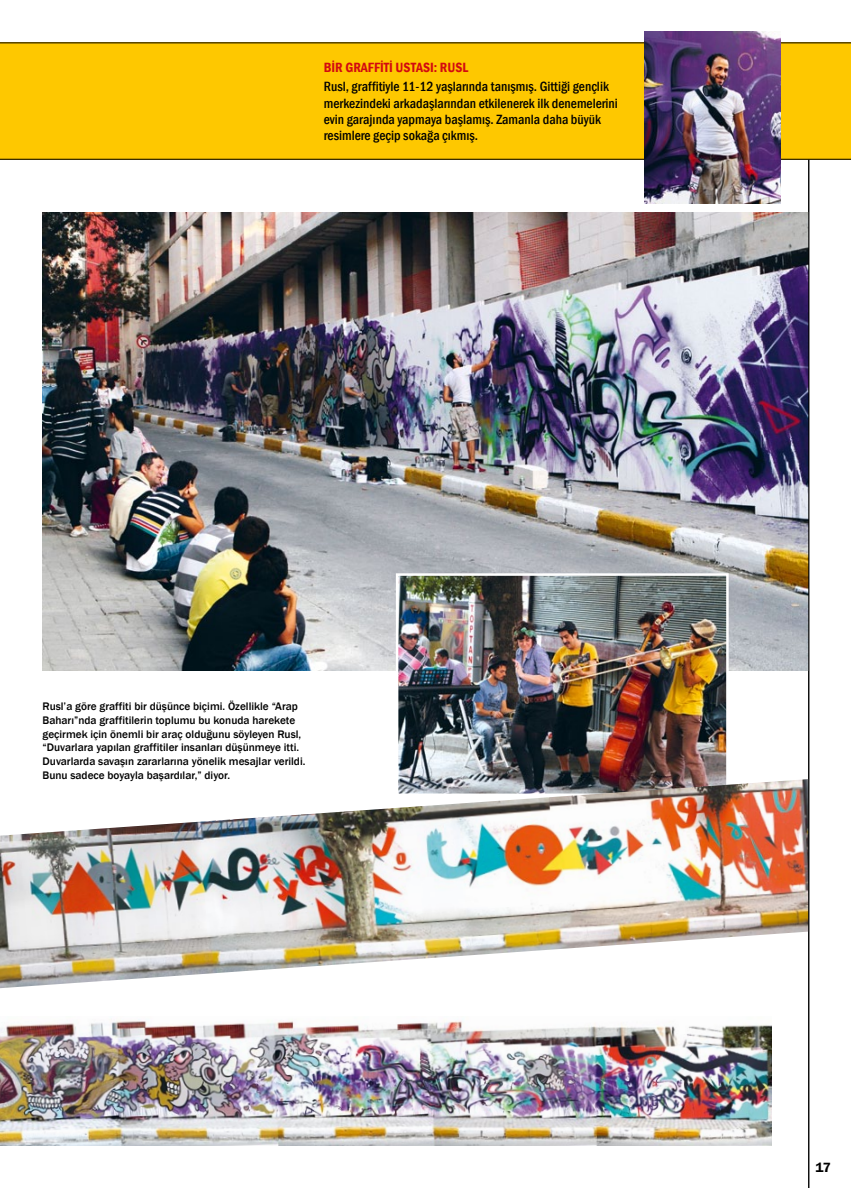
<style>
.page{position:relative;width:851px;height:1188px;background:#fff}
.page>*{position:absolute;margin:0;border:0;box-sizing:border-box;transform-origin:0 0}
.t1{font:500 condensed 13.75px/16.2px "Franklin Gothic";color:#000}
.t2{font:600 condensed 13.75px "Franklin Gothic";color:#d30a10}
.t3{font:600 13.75px "Franklin Gothic";color:#000}
.t4{font:500 11.25px/13.8px "Franklin Gothic";color:#000}
</style>
<div class="page">
<div style="left:0;top:43px;width:850px;height:116px;background:#fec800"></div>
<hr style="left:0;top:159px;width:850px;height:1px;background:#000">
<hr style="left:0;top:43px;width:850px;height:1px;background:#000">
<img style="left:43px;top:213px;width:765px;height:457px">
<img style="left:399px;top:576px;width:326px;height:202px">
<div style="left:396px;top:573px;width:332px;height:222px;border:2px solid #fff"></div>
<img style="left:0;top:778px;width:808px;height:209px">
<img style="left:0;top:1020px;width:771px;height:124px">
<img style="left:644px;top:32px;width:136px;height:172px">
<hr style="left:808px;top:159px;width:1px;height:1028px;background:#000">
<p class="t2" style="left:324px;top:58px;width:146px">BİR GRAFFİTİ USTASI: RUSL</p>
<p class="t1" style="left:324px;top:79px;width:295px">Rusl, graffitiyle 11-12 yaşlarında tanışmış. Gittiği gençlik merkezindeki arkadaşlarından etkilenerek ilk denemelerini evin garajında yapmaya başlamış. Zamanla daha büyük resimlere geçip sokağa çıkmış.</p>
<p class="t4" style="left:43px;top:699px;width:264px">Rusl’a göre graffiti bir düşünce biçimi. Özellikle “Arap Baharı”nda graffitilerin toplumu bu konuda harekete geçirmek için önemli bir araç olduğunu söyleyen Rusl, “Duvarlara yapılan graffitiler insanları düşünmeye itti.<br>Duvarlarda savaşın zararlarına yönelik mesajlar verildi.<br>Bunu sadece boyayla başardılar,” diyor.</p>
<p class="t3" style="left:815px;top:1158px;width:17px">17</p>
</div>
